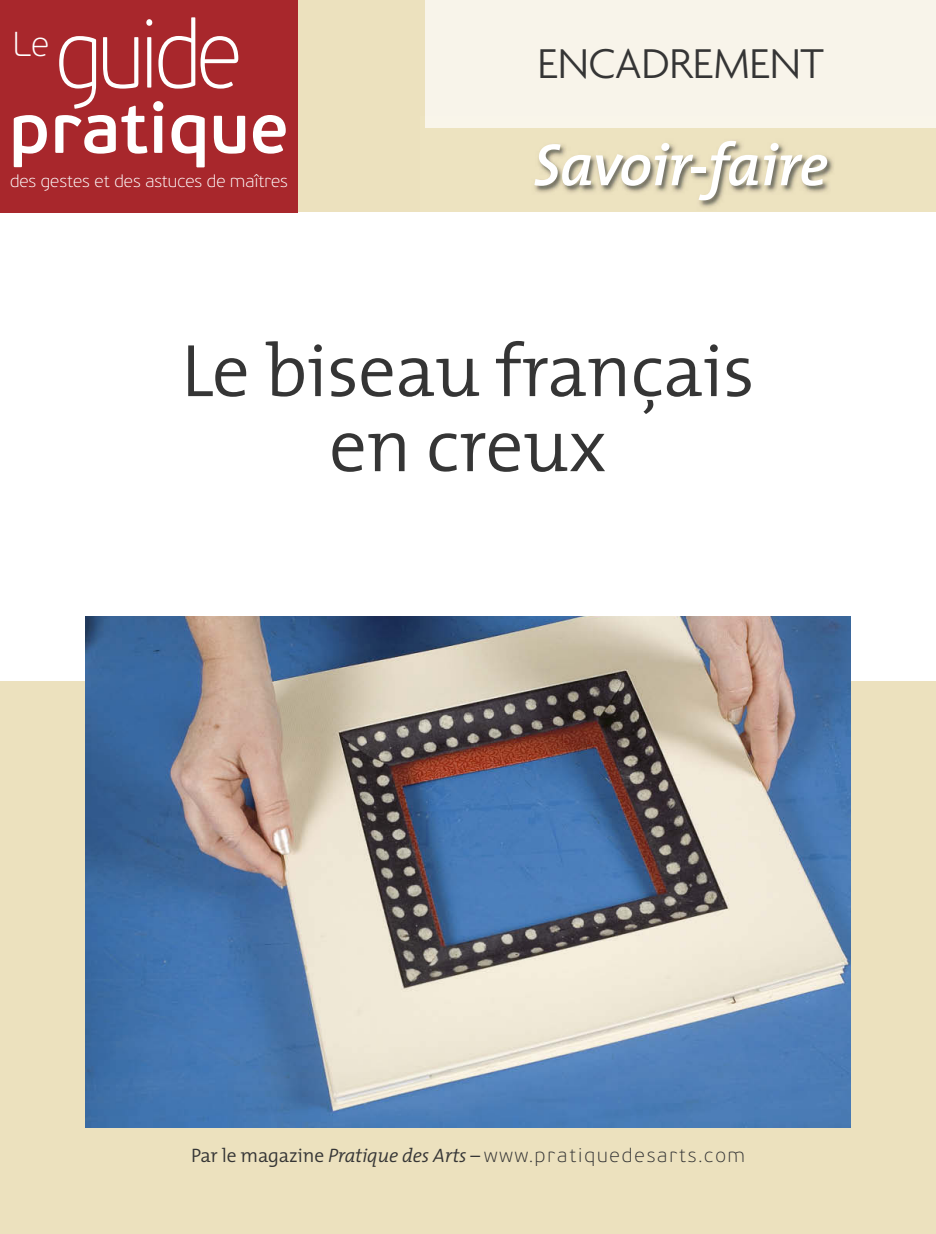
<style>
.page{position:relative;width:936px;height:1234px;background:#fff}
.page>*{position:absolute;margin:0;border:0;box-sizing:border-box;transform-origin:0 0}
.t1{font:100 96px "PF Beau Sans Pro";letter-spacing:-.05em;color:#fff;scale:.9 1}
.t2{font:300 75px/75px "The Mix";letter-spacing:-.01em;color:#353535;text-align:center}
.t3{font:600 70.5px "PF Beau Sans Pro";color:#fff}
.t4{font:italic 600 60px "The Mix";letter-spacing:-.01em;color:#fff}
.t5{font:300 45px "Agenda";letter-spacing:-.01em;color:#353535}
.t6{font:100 34.5px "PF Beau Sans Pro";color:#fff}
.t7{font:100 19.5px "PF Beau Sans Pro";letter-spacing:.1em;color:#353535}
.t8{font:100 17.25px "PF Beau Sans Pro";color:#fff}
.s1{font-family:"The Mix";font-weight:300}
.s2{font-family:"The Mix";font-weight:300;font-style:italic}
</style>
<div class="page">
<div style="left:0;top:0;width:935px;height:1233px;background:#ece1be"></div>
<div style="left:0;top:213px;width:935px;height:467px;background:#fff"></div>
<img style="left:85px;top:617px;width:765px;height:510px">
<div style="left:425px;top:0;width:510px;height:116px;background:#f8f4ea"></div>
<div style="left:0;top:0;width:298px;height:213px;background:#a8272c"></div>
<img style="left:420px;top:116px;width:515px;height:97px">
<h1 class="t1" style="left:55px;top:16px;width:209px">guide</h1>
<h3 class="t6" style="left:13px;top:30px;width:38px">Le</h3>
<h3 class="t3" style="left:9px;top:101px;width:281px">pratique</h3>
<p class="t8" style="left:10px;top:174px;width:279px">des gestes et des astuces de maîtres</p>
<h3 class="t5" style="left:537px;top:36px;width:288px">ENCADREMENT</h3>
<h3 class="t4" style="left:533px;top:141px;width:296px">Savoir-faire</h3>
<h2 class="t2" style="left:181px;top:340px;width:575px">Le biseau français en creux</h2>
<p class="t7" style="left:191px;top:1147px;width:555px"><span class="s1">Par le magazine</span> <span class="s2">Pratique des Arts –</span> www.pratiquedesarts.com</p>
</div>
